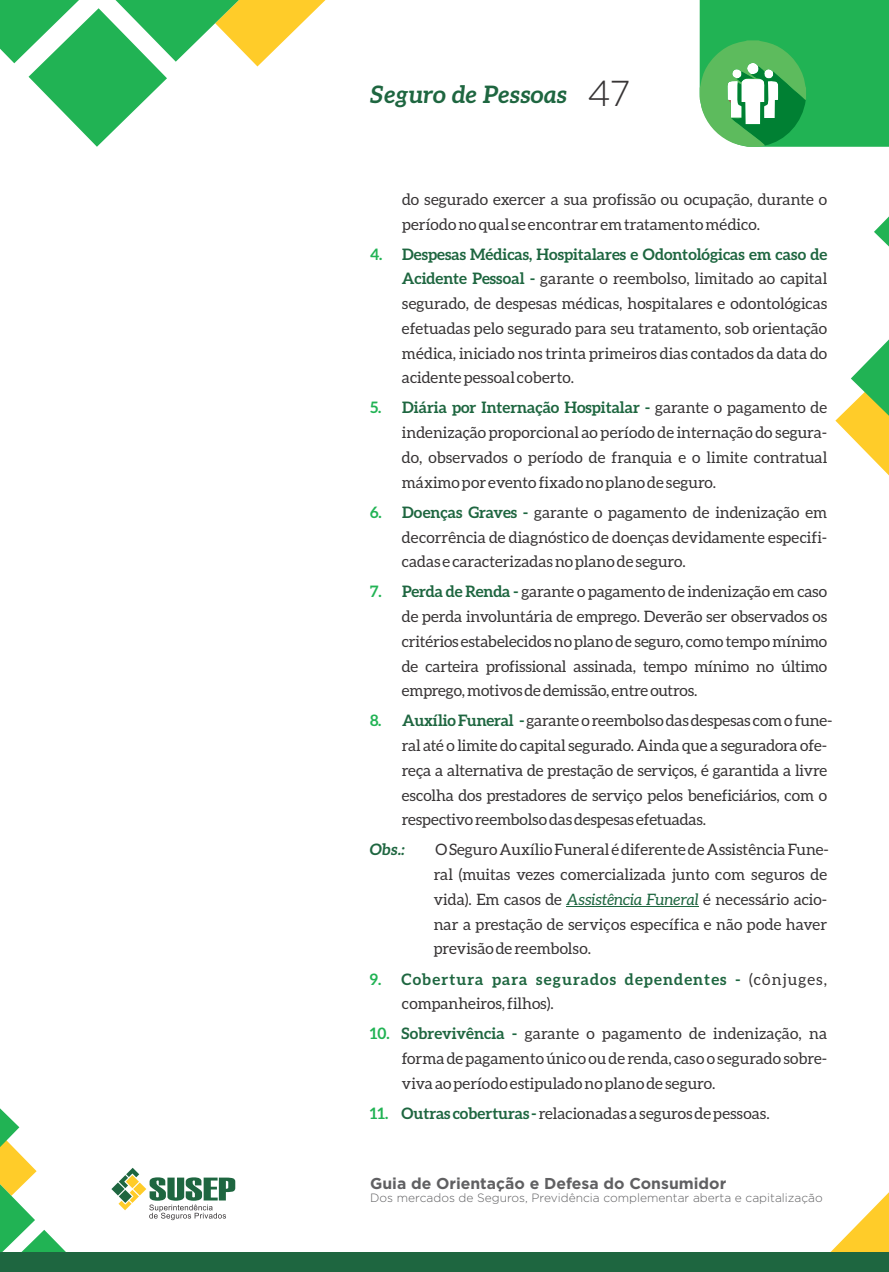
<style>
.page{position:relative;width:889px;height:1272px;background:#fff}
.page>*{position:absolute;margin:0;border:0;box-sizing:border-box;transform-origin:0 0}
.t1{font:300 36px "Gotham";color:#373435}
.t2{font:italic 700 24px "Aleo";color:#1e6640}
.t3{font:15.75px/24.8px "Aleo";color:#373435;text-align:justify}
.t4{font:700 15.75px/24.8px "Aleo";letter-spacing:.07em;color:#1e6640}
.t5{font:700 15.75px "Gotham";color:#606062}
.t6{font:italic 700 15.75px "Aleo";color:#1e6640}
.t7{font:300 12px "Gotham";color:#606062}
.s1{font-weight:700;color:#21b354}
.s2{font-weight:700;color:#1e6640}
.s3{font-style:italic;color:#1e6640}
.s4{color:#21b354}
.s5{font-weight:400;color:#373435}
</style>
<div class="page">
<svg style="left:111px;top:1167px;width:124px;height:53px"></svg>
<svg style="left:830px;top:1192px;width:59px;height:60px"></svg>
<svg style="left:0;top:1108px;width:66px;height:144px"></svg>
<svg style="left:874px;top:216px;width:15px;height:31px"></svg>
<svg style="left:835px;top:339px;width:54px;height:137px"></svg>
<svg style="left:0;top:0;width:326px;height:147px"></svg>
<hr style="left:566px;top:906px;width:133px;height:1px;background:#1e6640">
<div style="left:0;top:1252px;width:889px;height:19px;background:#1e6640"></div>
<svg style="left:699px;top:0;width:190px;height:147px;background:#3cb762"></svg>
<h2 class="t2" style="left:370px;top:84px;width:198px">Seguro de Pessoas</h2>
<h1 class="t1" style="left:587px;top:74px;width:45px">47</h1>
<p class="t3" style="left:402px;top:188px;width:427px">do segurado exercer a sua profissão ou ocupação, durante o período no qual se encontrar em tratamento médico.</p>
<p class="t3" style="left:402px;top:242px;width:427px;text-indent:-32px"><span class="s1">4.</span> <span class="s2">Despesas Médicas, Hospitalares e Odontológicas em caso de Acidente Pessoal -</span> garante o reembolso, limitado ao capital segurado, de despesas médicas, hospitalares e odontológicas efetuadas pelo segurado para seu tratamento, sob orientação médica, iniciado nos trinta primeiros dias contados da data do acidente pessoal coberto.</p>
<p class="t3" style="left:402px;top:396px;width:427px;text-indent:-32px"><span class="s1">5.</span> <span class="s2">Diária por Internação Hospitalar -</span> garante o pagamento de indenização proporcional ao período de internação do segura&shy;do, observados o período de franquia e o limite contratual máximo por evento fixado no plano de seguro.</p>
<p class="t3" style="left:402px;top:500px;width:427px;text-indent:-32px"><span class="s1">6.</span> <span class="s2">Doenças Graves -</span> garante o pagamento de indenização em decorrência de diagnóstico de doenças devidamente especifi&shy;cadas e caracterizadas no plano de seguro.</p>
<p class="t3" style="left:402px;top:580px;width:427px;text-indent:-32px"><span class="s1">7.</span> <span class="s2">Perda de Renda -</span> garante o pagamento de indenização em caso de perda involuntária de emprego. Deverão ser observados os critérios estabelecidos no plano de seguro, como tempo mínimo de carteira profissional assinada, tempo mínimo no último emprego, motivos de demissão, entre outros.</p>
<p class="t3" style="left:402px;top:709px;width:432px;text-align:left;text-indent:-32px"><span class="s1">8.</span> <span class="s2">Auxílio Funeral -</span> garante o reembolso das despesas com o fune&shy;ral até o limite do capital segurado. Ainda que a seguradora ofe&shy;reça a alternativa de prestação de serviços, é garantida a livre escolha dos prestadores de serviço pelos beneficiários, com o respectivo reembolso das despesas efetuadas.</p>
<p class="t6" style="left:370px;top:842px;width:36px">Obs.:</p>
<p class="t3" style="left:434px;top:838px;width:397px">O Seguro Auxílio Funeral é diferente de Assistência Fune&shy;ral (muitas vezes comercializada junto com seguros de vida). Em casos de <span class="s3">Assistência Funeral</span> é necessário acio&shy;nar a prestação de serviços específica e não pode haver previsão de reembolso.</p>
<p class="t4" style="left:402px;top:967px;width:427px;text-indent:-32px"><span class="s4">9.</span> Cobertura para segurados dependentes - <span class="s5">(cônjuges, companheiros, filhos).</span></p>
<p class="t3" style="left:402px;top:1022px;width:427px;text-indent:-32px"><span class="s1">10.</span> <span class="s2">Sobrevivência -</span> garante o pagamento de indenização, na forma de pagamento único ou de renda, caso o segurado sobre&shy;viva ao período estipulado no plano de seguro.</p>
<p class="t3" style="left:370px;top:1101px;width:401px"><span class="s1">11.</span> <span class="s2">Outras coberturas -</span> relacionadas a seguros de pessoas.</p>
<p class="t5" style="left:370px;top:1174px;width:358px">Guia de Orientação e Defesa do Consumidor</p>
<p class="t7" style="left:370px;top:1191px;width:454px">Dos mercados de Seguros, Previdência complementar aberta e capitalização</p>
</div>
